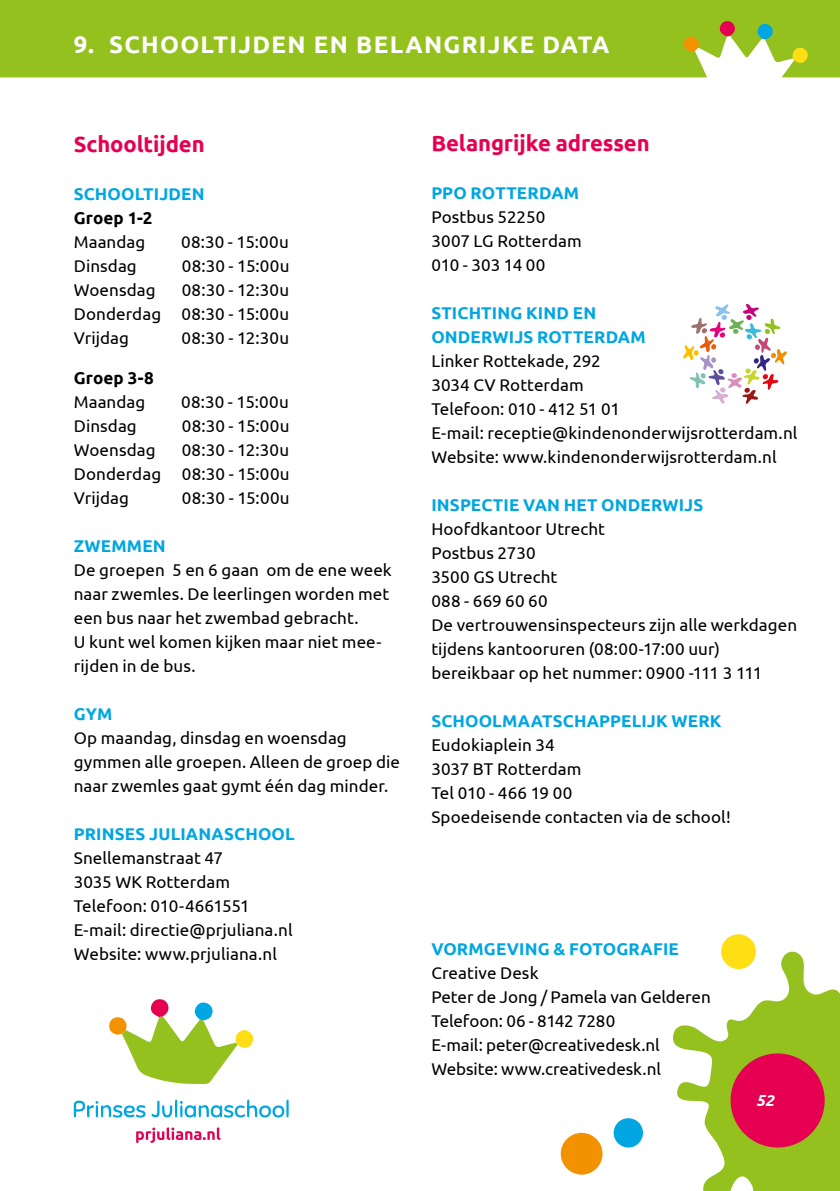
<style>
.page{position:relative;width:840px;height:1191px;background:#fff}
.page>*{position:absolute;margin:0;border:0;box-sizing:border-box;transform-origin:0 0}
.t1{font:700 24px "Ubuntu";letter-spacing:.055em;color:#fff}
.t2{font:700 22px "Ubuntu";letter-spacing:-.005em;color:#e50052}
.t3{font:17px/24px "Ubuntu";letter-spacing:.005em;color:#000}
.t4{font:700 17px/24px "Ubuntu";letter-spacing:.01em;color:#00a6e2}
.t5{font:700 17px "Ubuntu";letter-spacing:.005em;color:#000}
.t6{font:italic 700 16px "Ubuntu";color:#fff}
</style>
<div class="page">
<svg style="left:673px;top:948px;width:166px;height:243px;fill:#95c11f"></svg>
<div style="left:0;top:0;width:839px;height:77px;background:#95c11f"></div>
<svg style="left:791px;top:47px;width:17px;height:17px"></svg>
<svg style="left:718px;top:21px;width:17px;height:15px"></svg>
<svg style="left:755px;top:23px;width:17px;height:16px"></svg>
<svg style="left:683px;top:36px;width:15px;height:16px"></svg>
<div style="left:560px;top:1132px;width:42px;height:42px;background:#f39200;border-radius:50%"></div>
<div style="left:720px;top:934px;width:35px;height:35px;background:#ffde14;border-radius:50%"></div>
<svg style="left:683px;top:303px;width:104px;height:101px"></svg>
<div style="left:730px;top:1053px;width:94px;height:94px;background:#e50052;border-radius:50%"></div>
<div style="left:613px;top:1118px;width:29px;height:29px;background:#00a6e2;border-radius:50%"></div>
<svg style="left:109px;top:999px;width:145px;height:85px"></svg>
<svg style="left:74px;top:1099px;width:214px;height:18px"></svg>
<svg style="left:136px;top:1127px;width:84px;height:15px"></svg>
<h1 class="t1" style="left:74px;top:30px;width:537px">9. SCHOOLTIJDEN EN BELANGRIJKE DATA</h1>
<p class="t2" style="left:74px;top:131px;width:132px">Schooltijden</p>
<p class="t4" style="left:74px;top:182px;width:132px">SCHOOLTIJDEN</p>
<p class="t5" style="left:74px;top:208px;width:80px">Groep 1-2</p>
<p class="t3" style="left:74px;top:229px;width:73px">Maandag</p>
<p class="t3" style="left:181px;top:229px;width:109px">08:30 - 15:00u</p>
<p class="t3" style="left:74px;top:253px;width:64px">Dinsdag</p>
<p class="t3" style="left:182px;top:253px;width:109px">08:30 - 15:00u</p>
<p class="t3" style="left:74px;top:277px;width:83px">Woensdag</p>
<p class="t3" style="left:74px;top:277px;width:217px;text-align:justify;text-indent:108px">08:30 - 12:30u Donderdag 08:30 - 15:00u Vrijdag</p>
<p class="t3" style="left:181px;top:325px;width:109px">08:30 - 12:30u</p>
<p class="t5" style="left:74px;top:368px;width:82px">Groep 3-8</p>
<p class="t3" style="left:74px;top:389px;width:73px">Maandag</p>
<p class="t3" style="left:181px;top:389px;width:109px">08:30 - 15:00u</p>
<p class="t3" style="left:74px;top:413px;width:64px">Dinsdag</p>
<p class="t3" style="left:182px;top:413px;width:109px">08:30 - 15:00u</p>
<p class="t3" style="left:74px;top:437px;width:83px">Woensdag</p>
<p class="t3" style="left:74px;top:437px;width:217px;text-align:justify;text-indent:108px">08:30 - 12:30u Donderdag 08:30 - 15:00u Vrijdag</p>
<p class="t3" style="left:182px;top:485px;width:109px">08:30 - 15:00u</p>
<p class="t4" style="left:74px;top:534px;width:93px">ZWEMMEN</p>
<p class="t3" style="left:74px;top:557px;width:319px">De groepen 5 en 6 gaan om de ene week naar zwemles. De leerlingen worden met een bus naar het zwembad gebracht.<br>U kunt wel komen kijken maar niet mee&shy;rijden in de bus.</p>
<p class="t4" style="left:74px;top:702px;width:40px">GYM</p>
<p class="t3" style="left:74px;top:725px;width:327px">Op maandag, dinsdag en woensdag gymmen alle groepen. Alleen de groep die naar zwemles gaat gymt één dag minder.</p>
<p class="t4" style="left:74px;top:822px;width:222px">PRINSES JULIANASCHOOL</p>
<p class="t3" style="left:74px;top:845px;width:220px">Snellemanstraat 47<br>3035 WK Rotterdam<br>Telefoon: 010-4661551<br>E-mail: directie@prjuliana.nl<br>Website: www.prjuliana.nl</p>
<p class="t2" style="left:431px;top:129px;width:220px">Belangrijke adressen</p>
<p class="t4" style="left:431px;top:180px;width:149px">PPO ROTTERDAM</p>
<p class="t3" style="left:431px;top:204px;width:152px">Postbus 52250<br>3007 LG Rotterdam<br>010 - 303 14 00</p>
<p class="t4" style="left:431px;top:300px;width:216px">STICHTING KIND EN<br>ONDERWIJS ROTTERDAM</p>
<p class="t3" style="left:431px;top:348px;width:367px">Linker Rottekade, 292<br>3034 CV Rotterdam<br>Telefoon: 010 - 412 51 01<br>E-mail: receptie@kindenonderwijsrotterdam.nl<br>Website: www.kindenonderwijsrotterdam.nl</p>
<p class="t4" style="left:431px;top:492px;width:273px">INSPECTIE VAN HET ONDERWIJS</p>
<p class="t3" style="left:431px;top:516px;width:367px">Hoofdkantoor Utrecht<br>Postbus 2730<br>3500 GS Utrecht<br>088 - 669 60 60<br>De vertrouwensinspecteurs zijn alle werkdagen tijdens kantooruren (08:00-17:00 uur) bereikbaar op het nummer: 0900 -111 3 111</p>
<p class="t4" style="left:431px;top:708px;width:291px">SCHOOLMAATSCHAPPELIJK WERK</p>
<p class="t3" style="left:431px;top:732px;width:301px">Eudokiaplein 34<br>3037 BT Rotterdam<br>Tel 010 - 466 19 00<br>Spoedeisende contacten via de school!</p>
<p class="t4" style="left:431px;top:936px;width:249px">VORMGEVING &amp; FOTOGRAFIE</p>
<p class="t3" style="left:431px;top:960px;width:281px">Creative Desk<br>Peter de Jong / Pamela van Gelderen<br>Telefoon: 06 - 8142 7280<br>E-mail: peter@creativedesk.nl<br>Website: www.creativedesk.nl</p>
<p class="t6" style="left:755px;top:1090px;width:20px">52</p>
</div>
